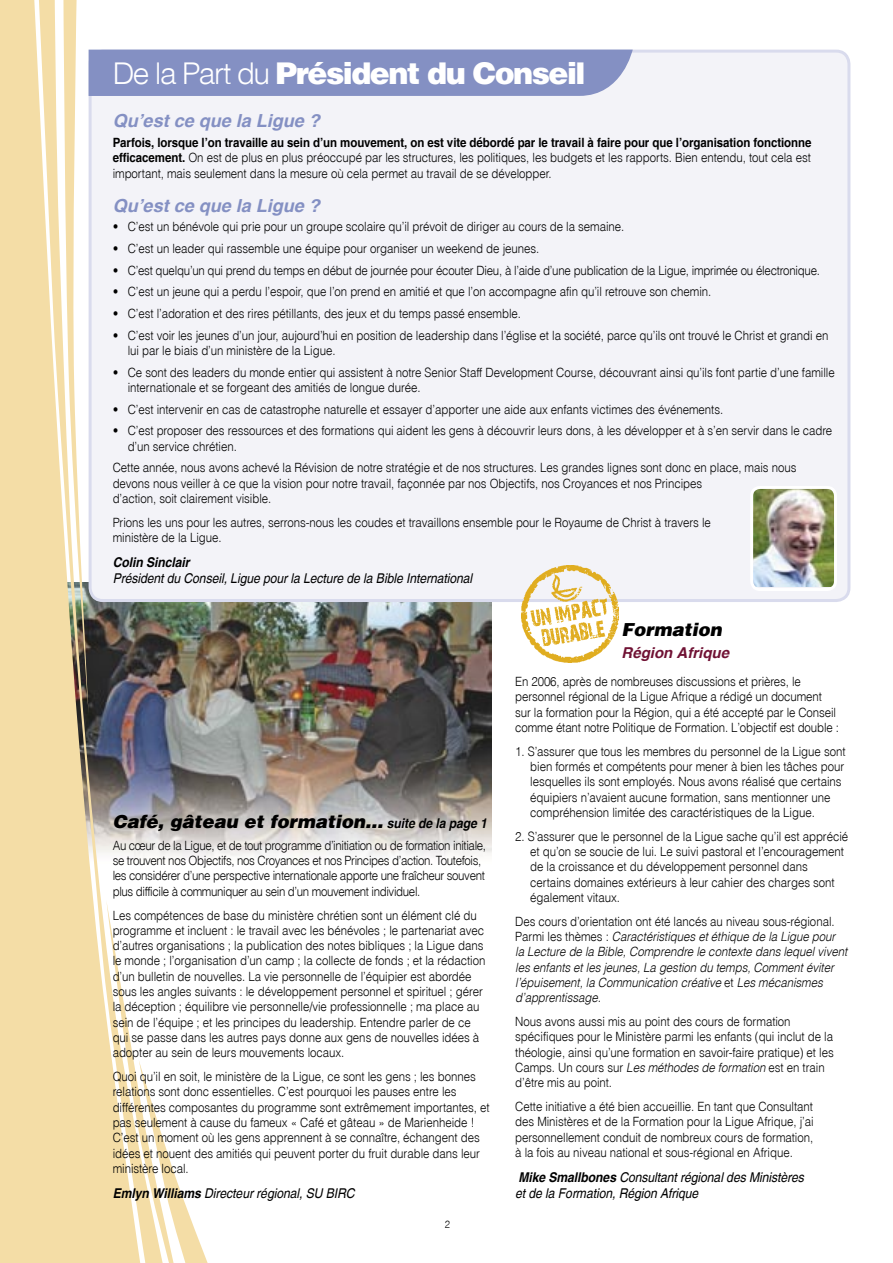
<style>
.page{position:relative;width:893px;height:1263px;background:#fff}
.page>*{position:absolute;margin:0;border:0;box-sizing:border-box;transform-origin:0 0}
.t1{font:30px "Switzerland Black Plain";letter-spacing:-.05em;color:#fff}
.t2{font:italic 900 18px "Switzerland";color:#000}
.subhead_3{font:italic 700 18px "Switzerland";color:#8490c3}
.subhead_3-2{font:italic 700 15px "Switzerland";color:#701234}
.writer{font:italic 13.5px/16.2px "Switzerland";letter-spacing:-.005em;color:#000;scale:.9 1}
.Body_text{font:italic 13.5px/16.2px "Switzerland";letter-spacing:-.005em;color:#000;scale:.9 1}
.Body_text-2{font:12.75px/15.3px "Switzerland Light Plain";letter-spacing:-.005em;color:#000;scale:.9 1}
.btind{font:12.75px/15.3px "Switzerland Light Plain";letter-spacing:-.005em;color:#000;scale:.9 1}
.Body_text-3{font:italic 300 12.75px/15.3px "Switzerland";letter-spacing:-.005em;color:#000;scale:.9 1}
.Body_text-4{font:12.75px/15.3px "Switzerland Light Plain";letter-spacing:-.03em;color:#000;scale:.9 1}
.t3{font:10.5px "Switzerland Light Plain";color:#000;scale:.9 1}
.s1{font-family:"Switzerland Light Plain"}
.s2{font-family:"Switzerland";font-weight:700}
.s3{font-family:"Switzerland Black Plain"}
.s4{font-weight:700}
.s5{font-weight:700;font-size:13.5px}
.s6{font-family:"Switzerland Light Plain";font-weight:400;font-style:normal}
.s7{font-family:"Switzerland";font-weight:300;font-style:italic}
</style>
<div class="page">
<img style="left:165px;top:714px;width:326px;height:144px">
<div style="left:633px;top:49px;width:218px;height:551px;background:#f3f3f8"></div>
<svg style="left:165px;top:1145px;width:43px;height:118px"></svg>
<svg style="left:142px;top:714px;width:23px;height:549px"></svg>
<svg style="left:0;top:0;width:142px;height:1263px;background:#eddaac"></svg>
<img style="left:749px;top:484px;width:89px;height:105px">
<svg style="left:63px;top:0;width:570px;height:714px"></svg>
<img style="left:522px;top:566px;width:96px;height:97px">
<p class="t1" style="left:113px;top:54px;width:474px"><span class="s1">De la Part du</span> Président du Conseil</p>
<p class="subhead_3" style="left:113px;top:110px;width:209px">Qu’est ce que la Ligue ?</p>
<p class="Body_text-2" style="left:113px;top:134px;width:778px;text-align:justify"><span class="s2">Parfois, lorsque l’on travaille au sein d’un mouvement, on est vite débordé par le travail à faire pour que l’organisation fonctionne efficacement.</span> On est de plus en plus préoccupé par les structures, les politiques, les budgets et les rapports. Bien entendu, tout cela est important, mais seulement dans la mesure où cela permet au travail de se développer.</p>
<p class="subhead_3" style="left:113px;top:195px;width:209px">Qu’est ce que la Ligue ?</p>
<p class="btind" style="left:113px;top:219px;width:570px"><span class="s3">•</span> C’est un bénévole qui prie pour un groupe scolaire qu’il prévoit de diriger au cours de la semaine.</p>
<p class="btind" style="left:113px;top:241px;width:476px"><span class="s3">•</span> C’est un leader qui rassemble une équipe pour organiser un weekend de jeunes.</p>
<p class="btind" style="left:113px;top:262px;width:787px"><span class="s3">•</span> C’est quelqu’un qui prend du temps en début de journée pour écouter Dieu, à l’aide d’une publication de la Ligue, imprimée ou électronique.</p>
<p class="btind" style="left:113px;top:284px;width:667px"><span class="s3">•</span> C’est un jeune qui a perdu l’espoir, que l’on prend en amitié et que l’on accompagne afin qu’il retrouve son chemin.</p>
<p class="btind" style="left:113px;top:306px;width:455px"><span class="s3">•</span> C’est l’adoration et des rires pétillants, des jeux et du temps passé ensemble.</p>
<p class="btind" style="left:128px;top:327px;width:780px;text-indent:-15px"><span class="s3">•</span> C’est voir les jeunes d’un jour, aujourd’hui en position de leadership dans l’église et la société, parce qu’ils ont trouvé le Christ et grandi en lui par le biais d’un ministère de la Ligue.</p>
<p class="btind" style="left:128px;top:364px;width:787px;text-indent:-15px"><span class="s3">•</span> Ce sont des leaders du monde entier qui assistent à notre Senior Staff Development Course, découvrant ainsi qu’ils font partie d’une famille internationale et se forgeant des amitiés de longue durée.</p>
<p class="btind" style="left:113px;top:401px;width:680px"><span class="s3">•</span> C’est intervenir en cas de catastrophe naturelle et essayer d’apporter une aide aux enfants victimes des événements.</p>
<p class="btind" style="left:128px;top:423px;width:784px;text-indent:-15px"><span class="s3">•</span> C’est proposer des ressources et des formations qui aident les gens à découvrir leurs dons, à les développer et à s’en servir dans le cadre d’un service chrétien.</p>
<p class="Body_text-2" style="left:113px;top:460px;width:761px">Cette année, nous avons achevé la Révision de notre stratégie et de nos structures. Les grandes lignes sont donc en place, mais nous devons nous veiller à ce que la vision pour notre travail, façonnée par nos Objectifs, nos Croyances et nos Principes<br>d’action, soit clairement visible.</p>
<p class="Body_text-2" style="left:113px;top:514px;width:666px">Prions les uns pour les autres, serrons-nous les coudes et travaillons ensemble pour le Royaume de Christ à travers le ministère de la Ligue.</p>
<p class="writer" style="left:113px;top:554px;width:401px"><span class="s4">Colin Sinclair<br></span>Président du Conseil, Ligue pour la Lecture de la Bible International</p>
<p class="t2" style="left:113px;top:810px;width:376px">Café, gâteau et formation… <span class="s5">suite de la page 1</span></p>
<p class="Body_text-4" style="left:113px;top:837px;width:416px">Au cœur de la Ligue, et de tout programme d’initiation ou de formation initiale, se trouvent nos Objectifs, nos Croyances et nos Principes d’action. Toutefois, les considérer d’une perspective internationale apporte une fraîcheur souvent plus difficile à communiquer au sein d’un mouvement individuel.</p>
<p class="Body_text-2" style="left:113px;top:907px;width:416px">Les compétences de base du ministère chrétien sont un élément clé du programme et incluent : le travail avec les bénévoles ; le partenariat avec d’autres organisations ; la publication des notes bibliques ; la Ligue dans le monde ; l’organisation d’un camp ; la collecte de fonds ; et la rédaction d’un bulletin de nouvelles. La vie personnelle de l’équipier est abordée sous les angles suivants : le développement personnel et spirituel ; gérer la déception ; équilibre vie personnelle/vie professionnelle ; ma place au sein de l’équipe ; et les principes du leadership. Entendre parler de ce qui se passe dans les autres pays donne aux gens de nouvelles idées à adopter au sein de leurs mouvements locaux.</p>
<p class="Body_text-2" style="left:113px;top:1068px;width:420px">Quoi qu’il en soit, le ministère de la Ligue, ce sont les gens ; les bonnes relations sont donc essentielles. C’est pourquoi les pauses entre les différentes composantes du programme sont extrêmement importantes, et pas seulement à cause du fameux « Café et gâteau » de Marienheide !<br>C’est un moment où les gens apprennent à se connaître, échangent des idées et nouent des amitiés qui peuvent porter du fruit durable dans leur ministère local.</p>
<p class="writer" style="left:113px;top:1184px;width:270px"><span class="s4">Emlyn Williams</span> Directeur régional, SU BIRC</p>
<p class="t3" style="left:445px;top:1218px;width:7px">2</p>
<p class="t2" style="left:621px;top:617px;width:102px">Formation</p>
<p class="subhead_3-2" style="left:621px;top:644px;width:109px">Région Afrique</p>
<p class="Body_text-2" style="left:515px;top:673px;width:361px">En 2006, après de nombreuses discussions et prières, le personnel régional de la Ligue Afrique a rédigé un document sur la formation pour la Région, qui a été accepté par le Conseil comme étant notre Politique de Formation. L’objectif est double :</p>
<p class="btind" style="left:530px;top:743px;width:352px;text-indent:-15px">1. S’assurer que tous les membres du personnel de la Ligue sont bien formés et compétents pour mener à bien les tâches pour lesquelles ils sont employés. Nous avons réalisé que certains équipiers n’avaient aucune formation, sans mentionner une compréhension limitée des caractéristiques de la Ligue.</p>
<p class="btind" style="left:530px;top:828px;width:355px;text-indent:-15px">2. S’assurer que le personnel de la Ligue sache qu’il est apprécié et qu’on se soucie de lui. Le suivi pastoral et l’encouragement de la croissance et du développement personnel dans certains domaines extérieurs à leur cahier des charges sont également vitaux.</p>
<p class="Body_text-3" style="left:515px;top:913px;width:370px"><span class="s6">Des cours d’orientation ont été lancés au niveau sous-régional.<br>Parmi les thèmes :</span> Caractéristiques et éthique de la Ligue pour la Lecture de la Bible, Comprendre le contexte dans lequel vivent les enfants et les jeunes, La gestion du temps, Comment éviter l’épuisement, la Communication créative <span class="s6">et</span> Les mécanismes d’apprentissage.</p>
<p class="Body_text-2" style="left:515px;top:1013px;width:355px">Nous avons aussi mis au point des cours de formation spécifiques pour le Ministère parmi les enfants (qui inclut de la théologie, ainsi qu’une formation en savoir-faire pratique) et les Camps. Un cours sur <span class="s7">Les méthodes de formation</span> est en train d’être mis au point.</p>
<p class="Body_text-2" style="left:515px;top:1098px;width:333px;text-align:justify">Cette initiative a été bien accueillie. En tant que Consultant des Ministères et de la Formation pour la Ligue Afrique, j’ai personnellement conduit de nombreux cours de formation, à la fois au niveau national et sous-régional en Afrique.</p>
<p class="Body_text" style="left:515px;top:1169px;width:322px"><span class="s4">Mike Smallbones</span> Consultant régional des Ministères et de la Formation, Région Afrique</p>
</div>
